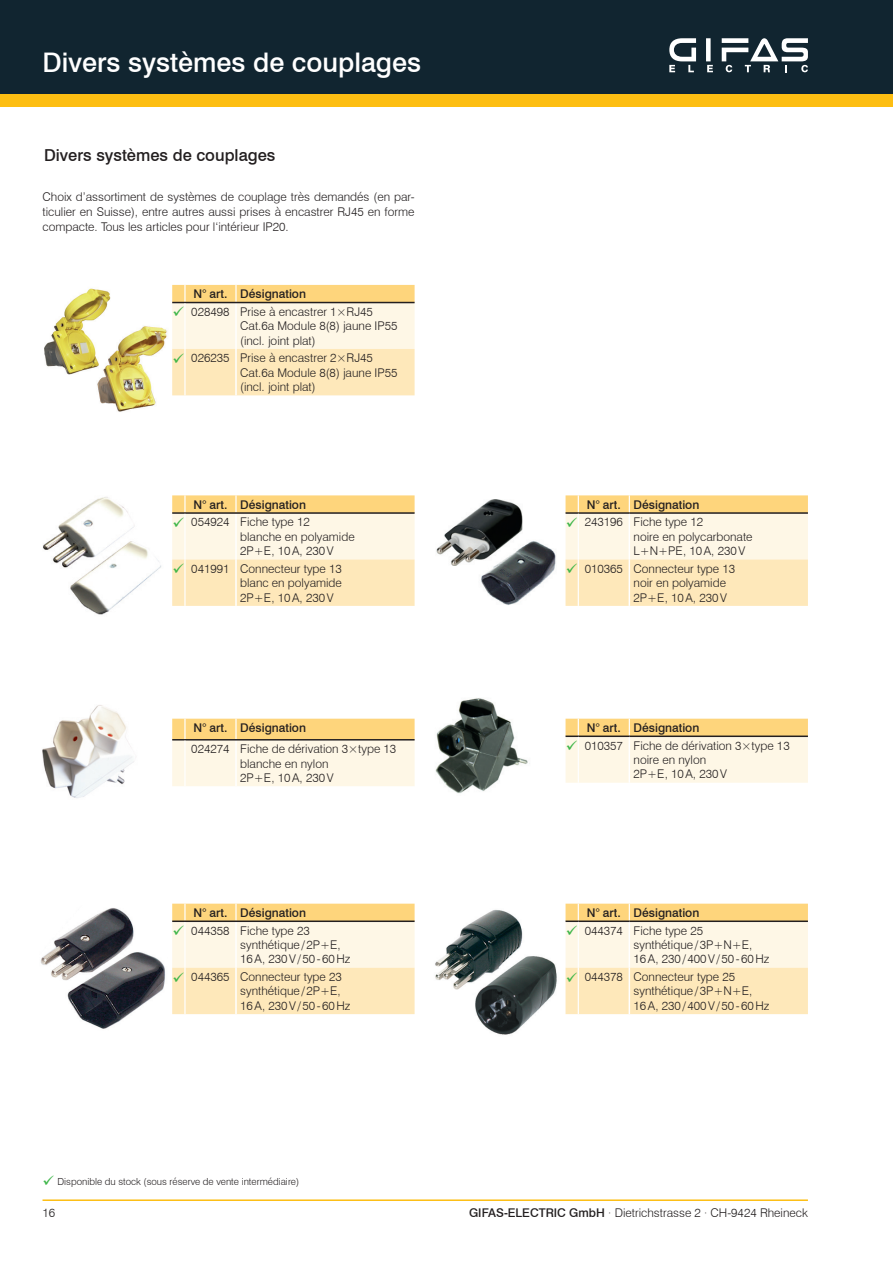
<style>
.page{position:relative;width:893px;height:1263px;background:#fff}
.page>*{position:absolute;margin:0;border:0;box-sizing:border-box;transform-origin:0 0}
.t1{font:500 27px "Swiss 721 BT";color:#fff}
.t2{font:500 16.5px "Swiss 721 BT";color:#231f20}
.t3{font:300 12px/14.4px "Swiss 721 BT";color:#231f20}
.t4{font:500 12px "Swiss 721 BT";color:#231f20}
.t5{font:300 9.75px "Swiss 721 BT";color:#231f20}
.s1{color:#3eb649}
.s2{font-weight:500}
</style>
<div class="page">
<div style="left:0;top:64px;width:893px;height:42px;background:#fdbe12"></div>
<div style="left:0;top:0;width:893px;height:94px;background:#112530"></div>
<hr style="left:43px;top:1199px;width:765px;height:2px;background:#fdbe12">
<div style="left:706px;top:38px;width:5px;height:23px;background:#fff"></div>
<svg style="left:669px;top:38px;width:27px;height:34px"></svg>
<svg style="left:707px;top:65px;width:6px;height:7px"></svg>
<svg style="left:722px;top:38px;width:86px;height:34px"></svg>
<img style="left:435px;top:698px;width:95px;height:96px">
<img style="left:40px;top:908px;width:125px;height:121px">
<img style="left:44px;top:288px;width:123px;height:124px">
<img style="left:42px;top:705px;width:92px;height:93px">
<img style="left:43px;top:497px;width:118px;height:118px">
<img style="left:435px;top:909px;width:122px;height:126px">
<img style="left:436px;top:531px;width:12px;height:24px">
<img style="left:448px;top:499px;width:108px;height:106px">
<svg style="left:172px;top:285px;width:243px;height:110px"></svg>
<hr style="left:185px;top:302px;width:51px;height:1px;background:#231f20">
<hr style="left:184px;top:303px;width:2px;height:46px;background:#fff">
<hr style="left:184px;top:349px;width:2px;height:46px;background:#fff">
<hr style="left:236px;top:302px;width:179px;height:1px;background:#231f20">
<svg style="left:566px;top:495px;width:242px;height:111px"></svg>
<hr style="left:578px;top:512px;width:51px;height:2px;background:#231f20">
<hr style="left:578px;top:514px;width:1px;height:45px;background:#fff">
<hr style="left:578px;top:559px;width:1px;height:47px;background:#fff">
<hr style="left:629px;top:512px;width:179px;height:2px;background:#231f20">
<svg style="left:172px;top:495px;width:243px;height:111px"></svg>
<hr style="left:185px;top:512px;width:51px;height:2px;background:#231f20">
<hr style="left:184px;top:514px;width:2px;height:45px;background:#fff">
<hr style="left:184px;top:559px;width:2px;height:47px;background:#fff">
<hr style="left:236px;top:512px;width:179px;height:2px;background:#231f20">
<svg style="left:172px;top:904px;width:243px;height:110px"></svg>
<hr style="left:185px;top:920px;width:51px;height:2px;background:#231f20">
<hr style="left:184px;top:922px;width:2px;height:46px;background:#fff">
<hr style="left:184px;top:968px;width:2px;height:46px;background:#fff">
<hr style="left:236px;top:920px;width:179px;height:2px;background:#231f20">
<svg style="left:566px;top:904px;width:242px;height:110px"></svg>
<hr style="left:578px;top:920px;width:51px;height:2px;background:#231f20">
<hr style="left:578px;top:922px;width:1px;height:46px;background:#fff">
<hr style="left:578px;top:968px;width:1px;height:46px;background:#fff">
<hr style="left:629px;top:920px;width:179px;height:2px;background:#231f20">
<svg style="left:566px;top:719px;width:242px;height:64px"></svg>
<hr style="left:578px;top:735px;width:51px;height:2px;background:#231f20">
<hr style="left:578px;top:737px;width:1px;height:46px;background:#fff">
<hr style="left:629px;top:735px;width:179px;height:2px;background:#231f20">
<svg style="left:172px;top:719px;width:243px;height:67px"></svg>
<hr style="left:185px;top:739px;width:51px;height:1px;background:#231f20">
<hr style="left:184px;top:740px;width:2px;height:46px;background:#fff">
<hr style="left:236px;top:739px;width:179px;height:1px;background:#231f20">
<h1 class="t1" style="left:43px;top:46px;width:380px">Divers systèmes de couplages</h1>
<h2 class="t2" style="left:44px;top:145px;width:233px">Divers systèmes de couplages</h2>
<p class="t3" style="left:43px;top:189px;width:374px;line-height:15px;text-align:justify">Choix d’assortiment de systèmes de couplage très demandés (en par&shy;ticulier en Suisse), entre autres aussi prises à encastrer RJ45 en forme compacte. Tous les articles pour l‘intérieur IP20.</p>
<p class="t4" style="left:194px;top:287px;width:114px">N° art. Désignation</p>
<p class="t3" style="left:240px;top:304px;width:159px;text-indent:-68px"><span class="s1">✓</span> 028498 Prise à encastrer 1×RJ45<br>Cat.6a Module 8(8) jaune IP55 (incl. joint plat)</p>
<p class="t3" style="left:240px;top:351px;width:159px;text-indent:-68px"><span class="s1">✓</span> 026235 Prise à encastrer 2×RJ45<br>Cat.6a Module 8(8) jaune IP55 (incl. joint plat)</p>
<p class="t4" style="left:194px;top:497px;width:114px">N° art. Désignation</p>
<p class="t3" style="left:240px;top:515px;width:116px;text-indent:-68px"><span class="s1">✓</span> 054924 Fiche type 12<br>blanche en polyamide<br>2P+E, 10A, 230V</p>
<p class="t3" style="left:240px;top:561px;width:103px;text-align:justify;text-indent:-68px"><span class="s1">✓</span> 041991 Connecteur type 13 blanc en polyamide 2P+E, 10A, 230V</p>
<p class="t4" style="left:194px;top:720px;width:114px">N° art. Désignation</p>
<p class="t3" style="left:240px;top:742px;width:158px;text-indent:-49px">024274 Fiche de dérivation 3×type 13 blanche en nylon<br>2P+E, 10A, 230V</p>
<p class="t4" style="left:194px;top:905px;width:114px">N° art. Désignation</p>
<p class="t3" style="left:240px;top:923px;width:112px;text-indent:-68px"><span class="s1">✓</span> 044358 Fiche type 23 synthétique/2P+E,<br>16A, 230V/50-60Hz</p>
<p class="t3" style="left:240px;top:969px;width:112px;text-indent:-68px"><span class="s1">✓</span> 044365 Connecteur type 23 synthétique/2P+E,<br>16A, 230V/50-60Hz</p>
<p class="t5" style="left:43px;top:1176px;width:258px"><span class="s1">✓</span> Disponible du stock (sous réserve de vente intermédiaire)</p>
<p class="t4" style="left:587px;top:497px;width:114px">N° art. Désignation</p>
<p class="t3" style="left:634px;top:515px;width:121px;text-indent:-68px"><span class="s1">✓</span> 243196 Fiche type 12<br>noire en polycarbonate<br>L+N+PE, 10A, 230V</p>
<p class="t3" style="left:634px;top:561px;width:103px;text-indent:-68px"><span class="s1">✓</span> 010365 Connecteur type 13 noir en polyamide<br>2P+E, 10A, 230V</p>
<p class="t4" style="left:587px;top:720px;width:114px">N° art. Désignation</p>
<p class="t3" style="left:634px;top:738px;width:158px;text-indent:-68px"><span class="s1">✓</span> 010357 Fiche de dérivation 3×type 13 noire en nylon<br>2P+E, 10A, 230V</p>
<p class="t4" style="left:587px;top:905px;width:114px">N° art. Désignation</p>
<p class="t3" style="left:634px;top:923px;width:137px;text-indent:-68px"><span class="s1">✓</span> 044374 Fiche type 25 synthétique/3P+N+E,<br>16A, 230/400V/50-60Hz</p>
<p class="t3" style="left:634px;top:969px;width:137px;text-indent:-68px"><span class="s1">✓</span> 044378 Connecteur type 25 synthétique/3P+N+E,<br>16A, 230/400V/50-60Hz</p>
<p class="t3" style="left:43px;top:1206px;width:14px">16</p>
<p class="t3" style="left:469px;top:1205px;width:340px"><span class="s2">GIFAS-ELECTRIC GmbH</span> · Dietrichstrasse 2 · CH-9424 Rheineck</p>
</div>
